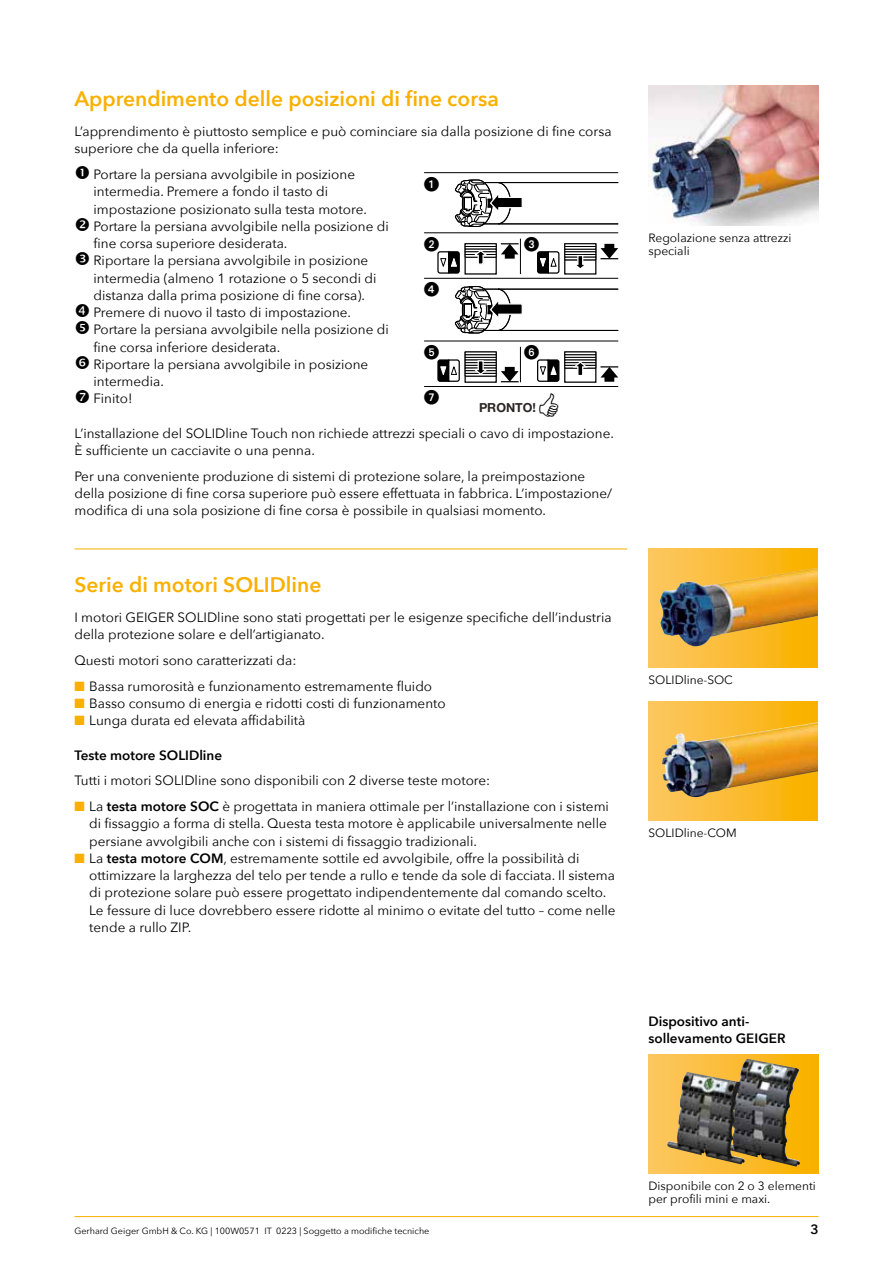
<style>
.page{position:relative;width:893px;height:1263px;background:#fff}
.page>*{position:absolute;margin:0;border:0;box-sizing:border-box;transform-origin:0 0}
.t1{font:600 21px "Avenir Next";color:#f9b000}
.t2{font:13.5px/17.2px "Avenir Next";color:#000}
.t3{font:600 13.5px/17.2px "Avenir Next";color:#000}
.t4{font:700 12.45px "Helvetica Neue";color:#2b2422}
.t5{font:12px/13.5px "Avenir Next";color:#000}
.t6{font:700 11.25px "Helvetica Neue";color:#000}
.t7{font:9px "Avenir Next";color:#000}
.t8{font:300 6.45px "Helvetica";color:#000}
.s1{color:#f9b000}
.s2{font-weight:600}
</style>
<div class="page">
<hr style="left:74px;top:1216px;width:745px;height:1px;background:#f9b000">
<hr style="left:74px;top:548px;width:553px;height:1px;background:#f9b000">
<div style="left:564px;top:243px;width:32px;height:32px;border:1px solid #000"></div>
<hr style="left:424px;top:172px;width:194px;height:1px;background:#000">
<hr style="left:424px;top:278px;width:194px;height:1px;background:#000">
<hr style="left:424px;top:386px;width:194px;height:1px;background:#000">
<hr style="left:424px;top:232px;width:194px;height:1px;background:#000">
<div style="left:464px;top:243px;width:33px;height:32px;border:1px solid #000"></div>
<hr style="left:465px;top:246px;width:31px;height:3px;background:#fff">
<hr style="left:465px;top:249px;width:31px;height:3px;background:#fff">
<svg style="left:465px;top:251px;width:31px;height:3px"></svg>
<hr style="left:465px;top:257px;width:31px;height:1px;background:#000">
<div style="left:465px;top:254px;width:31px;height:3px;background:#fff;border:1px solid #000"></div>
<svg style="left:465px;top:243px;width:31px;height:4px"></svg>
<svg style="left:471px;top:249px;width:19px;height:15px"></svg>
<div style="left:564px;top:249px;width:32px;height:3px;background:#fff;border:1px solid #000"></div>
<hr style="left:564px;top:246px;width:32px;height:3px;background:#fff">
<svg style="left:564px;top:243px;width:32px;height:4px"></svg>
<svg style="left:564px;top:251px;width:32px;height:3px"></svg>
<div style="left:564px;top:254px;width:32px;height:3px;background:#fff;border:1px solid #000"></div>
<div style="left:564px;top:257px;width:32px;height:3px;background:#fff;border:1px solid #000"></div>
<svg style="left:571px;top:254px;width:18px;height:14px"></svg>
<div style="left:564px;top:351px;width:32px;height:32px;border:1px solid #000"></div>
<hr style="left:564px;top:357px;width:32px;height:3px;background:#fff">
<svg style="left:564px;top:355px;width:32px;height:3px"></svg>
<div style="left:564px;top:352px;width:32px;height:3px;background:#fff;border:1px solid #000"></div>
<hr style="left:564px;top:360px;width:32px;height:3px;background:#fff">
<svg style="left:564px;top:362px;width:32px;height:3px"></svg>
<hr style="left:565px;top:367px;width:31px;height:2px;background:#000">
<div style="left:564px;top:365px;width:32px;height:3px;background:#fff;border:1px solid #000"></div>
<svg style="left:571px;top:360px;width:18px;height:15px"></svg>
<div style="left:464px;top:351px;width:33px;height:32px;border:1px solid #000"></div>
<hr style="left:465px;top:357px;width:31px;height:3px;background:#fff">
<svg style="left:465px;top:355px;width:31px;height:3px"></svg>
<div style="left:465px;top:352px;width:31px;height:3px;background:#fff;border:1px solid #000"></div>
<hr style="left:465px;top:360px;width:31px;height:3px;background:#fff">
<svg style="left:465px;top:362px;width:31px;height:3px"></svg>
<div style="left:465px;top:365px;width:31px;height:3px;background:#fff;border:1px solid #000"></div>
<hr style="left:465px;top:368px;width:31px;height:3px;background:#fff">
<svg style="left:465px;top:370px;width:31px;height:3px"></svg>
<hr style="left:465px;top:375px;width:31px;height:2px;background:#000">
<div style="left:465px;top:373px;width:31px;height:3px;background:#fff;border:1px solid #000"></div>
<svg style="left:601px;top:244px;width:17px;height:15px"></svg>
<hr style="left:424px;top:341px;width:194px;height:1px;background:#000">
<svg style="left:471px;top:360px;width:19px;height:16px"></svg>
<svg style="left:601px;top:366px;width:17px;height:16px"></svg>
<svg style="left:454px;top:179px;width:165px;height:48px"></svg>
<svg style="left:454px;top:286px;width:165px;height:48px"></svg>
<img style="left:648px;top:85px;width:171px;height:140px">
<div style="left:648px;top:702px;width:170px;height:119px;background:linear-gradient(to right,#fdc765,#f9b100)"></div>
<img style="left:662px;top:722px;width:156px;height:75px">
<div style="left:648px;top:549px;width:170px;height:119px;background:linear-gradient(to right,#fdc765,#f9b100)"></div>
<img style="left:660px;top:568px;width:158px;height:78px">
<div style="left:648px;top:1054px;width:171px;height:120px;background:linear-gradient(to right,#fdc765,#f9b000)"></div>
<img style="left:666px;top:1059px;width:134px;height:107px">
<svg style="left:437px;top:251px;width:23px;height:23px"></svg>
<svg style="left:437px;top:359px;width:23px;height:23px"></svg>
<svg style="left:501px;top:346px;width:59px;height:36px"></svg>
<svg style="left:501px;top:238px;width:59px;height:36px"></svg>
<h1 class="t1" style="left:74px;top:81px;width:426px">Apprendimento delle posizioni di fine corsa</h1>
<p class="t2" style="left:74px;top:122px;width:539px">L’apprendimento è piuttosto semplice e può cominciare sia dalla posizione di fine corsa superiore che da quella inferiore:</p>
<p class="t2" style="left:94px;top:165px;width:297px">Portare la persiana avvolgibile in posizione intermedia. Premere a fondo il tasto di impostazione posizionato sulla testa motore.<br>Portare la persiana avvolgibile nella posizione di fine corsa superiore desiderata.<br>Riportare la persiana avvolgibile in posizione intermedia (almeno 1 rotazione o 5 secondi di distanza dalla prima posizione di fine corsa).<br>Premere di nuovo il tasto di impostazione.<br>Portare la persiana avvolgibile nella posizione di fine corsa inferiore desiderata.<br>Riportare la persiana avvolgibile in posizione intermedia.<br>Finito!</p>
<p class="t2" style="left:74px;top:424px;width:541px">L’installazione del SOLIDline Touch non richiede attrezzi speciali o cavo di impostazione.<br>È sufficiente un cacciavite o una penna.</p>
<p class="t2" style="left:74px;top:467px;width:539px">Per una conveniente produzione di sistemi di protezione solare, la preimpostazione della posizione di fine corsa superiore può essere effettuata in fabbrica. L’impostazione/ modifica di una sola posizione di fine corsa è possibile in qualsiasi momento.</p>
<p class="t6" style="left:424px;top:118px;width:90px">SOLIDline Touch</p>
<p class="t4" style="left:479px;top:400px;width:59px">PRONTO!</p>
<p class="t8" style="left:559px;top:432px;width:32px">100W0590</p>
<p class="t8" style="left:601px;top:432px;width:16px">0312</p>
<p class="t8" style="left:594px;top:432px;width:5px">it</p>
<h1 class="t1" style="left:74px;top:566px;width:248px">Serie di motori SOLIDline</h1>
<p class="t2" style="left:74px;top:608px;width:539px">I motori GEIGER SOLIDline sono stati progettati per le esigenze specifiche dell’industria della protezione solare e dell’artigianato.</p>
<p class="t2" style="left:74px;top:651px;width:223px">Questi motori sono caratterizzati da:</p>
<p class="t2" style="left:74px;top:677px;width:359px"><span class="s1">■</span> Bassa rumorosità e funzionamento estremamente fluido</p>
<p class="t2" style="left:74px;top:694px;width:373px"><span class="s1">■</span> Basso consumo di energia e ridotti costi di funzionamento</p>
<p class="t2" style="left:74px;top:711px;width:232px"><span class="s1">■</span> Lunga durata ed elevata affidabilità</p>
<p class="t3" style="left:74px;top:746px;width:149px">Teste motore SOLIDline</p>
<p class="t2" style="left:74px;top:771px;width:417px">Tutti i motori SOLIDline sono disponibili con 2 diverse teste motore:</p>
<p class="t2" style="left:89px;top:797px;width:521px;text-indent:-15px"><span class="s1">■</span> La <span class="s2">testa motore SOC</span> è progettata in maniera ottimale per l’installazione con i sistemi di fissaggio a forma di stella. Questa testa motore è applicabile universalmente nelle persiane avvolgibili anche con i sistemi di fissaggio tradizionali.</p>
<p class="t2" style="left:89px;top:849px;width:528px;text-indent:-15px"><span class="s1">■</span> La <span class="s2">testa motore COM</span>, estremamente sottile ed avvolgibile, offre la possibilità di ottimizzare la larghezza del telo per tende a rullo e tende da sole di facciata. Il sistema di protezione solare può essere progettato indipendentemente dal comando scelto.<br>Le fessure di luce dovrebbero essere ridotte al minimo o evitate del tutto – come nelle tende a rullo ZIP.</p>
<p class="t5" style="left:648px;top:230px;width:144px">Regolazione senza attrezzi speciali</p>
<p class="t5" style="left:648px;top:672px;width:86px">SOLIDline-SOC</p>
<p class="t5" style="left:648px;top:825px;width:90px">SOLIDline-COM</p>
<p class="t3" style="left:648px;top:1012px;width:139px">Dispositivo anti&shy;sollevamento GEIGER</p>
<p class="t5" style="left:648px;top:1178px;width:169px">Disponibile con 2 o 3 elementi per profili mini e maxi.</p>
<p class="t7" style="left:74px;top:1223px;width:357px">Gerhard Geiger GmbH &amp; Co. KG | 100W0571 IT 0223 | Soggetto a modifiche tecniche</p>
<p class="t3" style="left:810px;top:1220px;width:10px">3</p>
</div>
